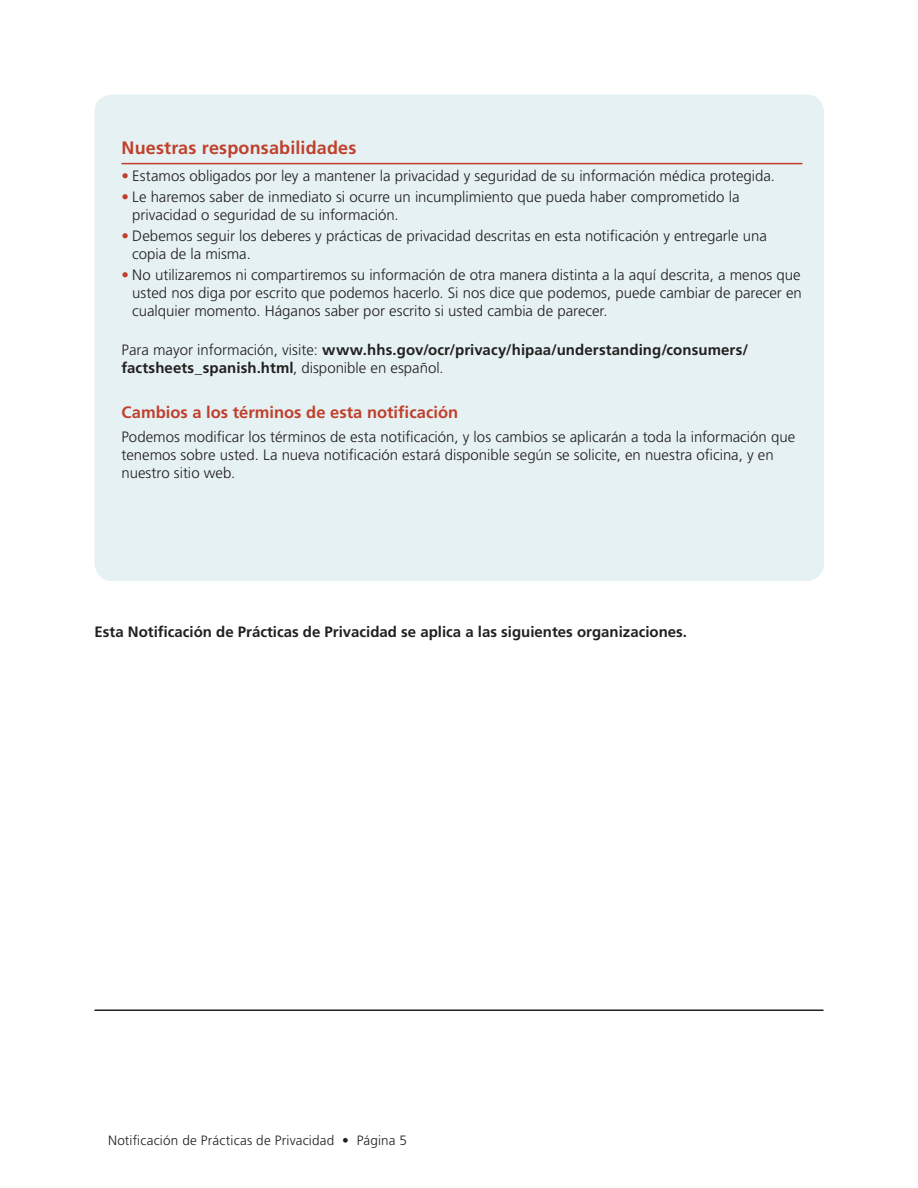
<style>
.page{position:relative;width:918px;height:1188px;background:#fff}
.page>*{position:absolute;margin:0;border:0;box-sizing:border-box;transform-origin:0 0}
.t1{font:700 18px "Frutiger";letter-spacing:.01em;color:#c0402d}
.t2{font:700 16.5px "Frutiger";color:#c0402d}
.t3{font:300 15px/18px "Frutiger";color:#231f20}
.t4{font:700 15px/18px "Frutiger";color:#231f20}
.t5{font:300 13.5px "Frutiger";letter-spacing:.015em;color:#231f20}
.s1{color:#c0402d}
.s2{font-weight:300}
</style>
<div class="page">
<div style="left:94px;top:94px;width:730px;height:487px;background:#e5f1f2;border-radius:18px"></div>
<hr style="left:122px;top:163px;width:680px;height:1px;background:#c0402d">
<hr style="left:94px;top:1010px;width:730px;height:1px;background:#231f20">
<h2 class="t1" style="left:122px;top:137px;width:236px">Nuestras responsabilidades</h2>
<p class="t3" style="left:122px;top:167px;width:655px"><span class="s1">•</span> Estamos obligados por ley a mantener la privacidad y seguridad de su información médica protegida.</p>
<p class="t3" style="left:132px;top:188px;width:609px;text-indent:-11px"><span class="s1">•</span> Le haremos saber de inmediato si ocurre un incumplimiento que pueda haber comprometido la privacidad o seguridad de su información.</p>
<p class="t3" style="left:132px;top:227px;width:636px;text-indent:-11px"><span class="s1">•</span> Debemos seguir los deberes y prácticas de privacidad descritas en esta notificación y entregarle una copia de la misma.</p>
<p class="t3" style="left:132px;top:266px;width:671px;text-align:justify;text-indent:-11px"><span class="s1">•</span> No utilizaremos ni compartiremos su información de otra manera distinta a la aquí descrita, a menos que usted nos diga por escrito que podemos hacerlo. Si nos dice que podemos, puede cambiar de parecer en cualquier momento. Háganos saber por escrito si usted cambia de parecer.</p>
<p class="t4" style="left:122px;top:341px;width:628px"><span class="s2">Para mayor información, visite:</span> www.hhs.gov/ocr/privacy/hipaa/understanding/consumers/ factsheets_spanish.html<span class="s2">, disponible en español.</span></p>
<h3 class="t2" style="left:122px;top:402px;width:338px">Cambios a los términos de esta notificación</h3>
<p class="t3" style="left:122px;top:428px;width:675px">Podemos modificar los términos de esta notificación, y los cambios se aplicarán a toda la información que tenemos sobre usted. La nueva notificación estará disponible según se solicite, en nuestra oficina, y en nuestro sitio web.</p>
<p class="t4" style="left:94px;top:623px;width:594px">Esta Notificación de Prácticas de Privacidad se aplica a las siguientes organizaciones.</p>
<p class="t5" style="left:108px;top:1132px;width:301px">Notificación de Prácticas de Privacidad • Página 5</p>
</div>
